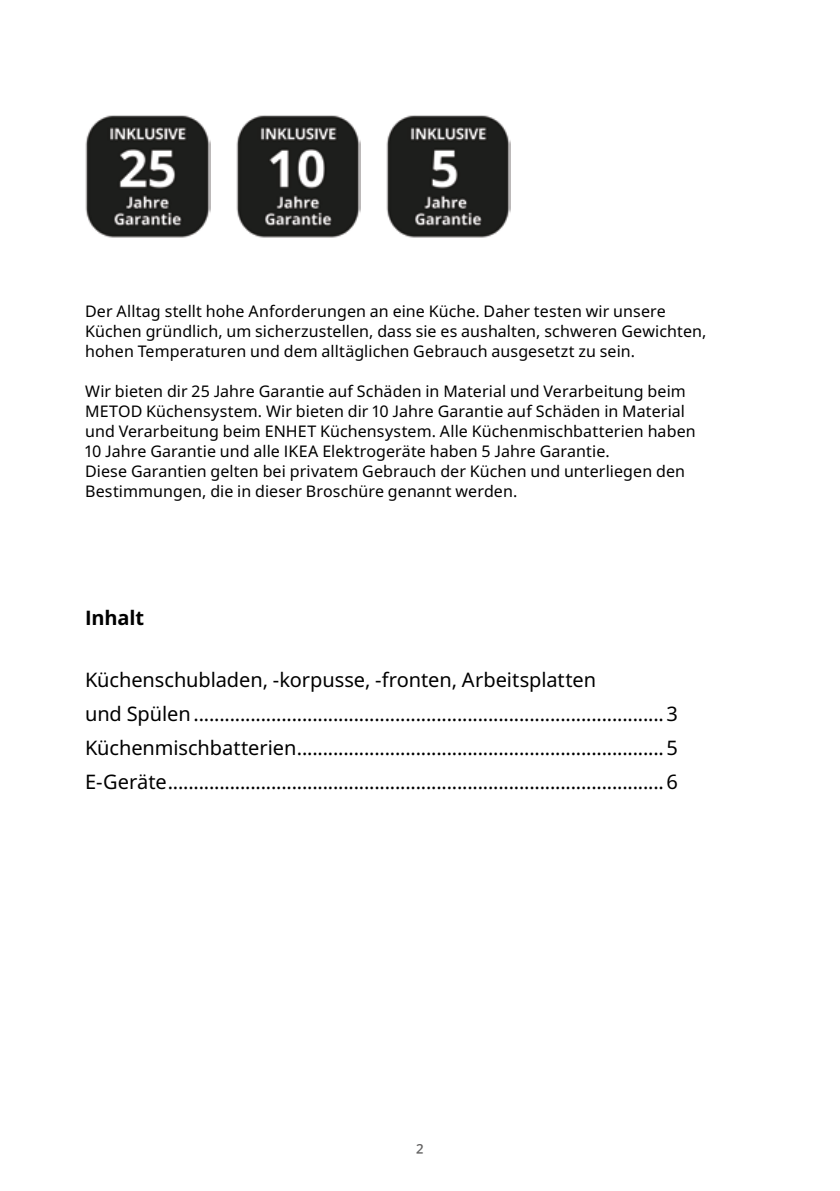
<style>
.page{position:relative;width:840px;height:1191px;background:#fff}
.page>*{position:absolute;margin:0;border:0;box-sizing:border-box;transform-origin:0 0}
.t1{font:22px "Noto IKEA Latin";color:#646363}
.t2{font:20px/34px "Noto IKEA Latin";letter-spacing:-.005em;color:#000}
.t3{font:700 20px "Noto IKEA Latin";letter-spacing:-.01em;color:#000}
.t4{font:16px/20px "Noto IKEA Latin";letter-spacing:.005em;color:#000}
</style>
<div class="page">
<img style="left:85px;top:115px;width:125px;height:123px">
<img style="left:236px;top:115px;width:124px;height:123px">
<img style="left:386px;top:115px;width:124px;height:123px">
<p class="t4" style="left:85px;top:300px;width:622px">Der Alltag stellt hohe Anforderungen an eine Küche. Daher testen wir unsere<br>Küchen gründlich, um sicherzustellen, dass sie es aushalten, schweren Gewichten, hohen Temperaturen und dem alltäglichen Gebrauch ausgesetzt zu sein.</p>
<p class="t4" style="left:85px;top:380px;width:611px">Wir bieten dir 25 Jahre Garantie auf Schäden in Material und Verarbeitung beim METOD Küchensystem. Wir bieten dir 10 Jahre Garantie auf Schäden in Material und Verarbeitung beim ENHET Küchensystem. Alle Küchenmischbatterien haben 10 Jahre Garantie und alle IKEA Elektrogeräte haben 5 Jahre Garantie.<br>Diese Garantien gelten bei privatem Gebrauch der Küchen und unterliegen den Bestimmungen, die in dieser Broschüre genannt werden.</p>
<p class="t3" style="left:85px;top:603px;width:60px">Inhalt</p>
<p class="t2" style="left:85px;top:662px;width:593px">Küchenschubladen, -korpusse, -fronten, Arbeitsplatten<br>und Spülen ...........................................................................................3<br>Küchenmischbatterien .......................................................................5<br>E-Geräte ................................................................................................6</p>
<h1 class="t1" style="left:416px;top:1136px;width:9px">2</h1>
</div>
